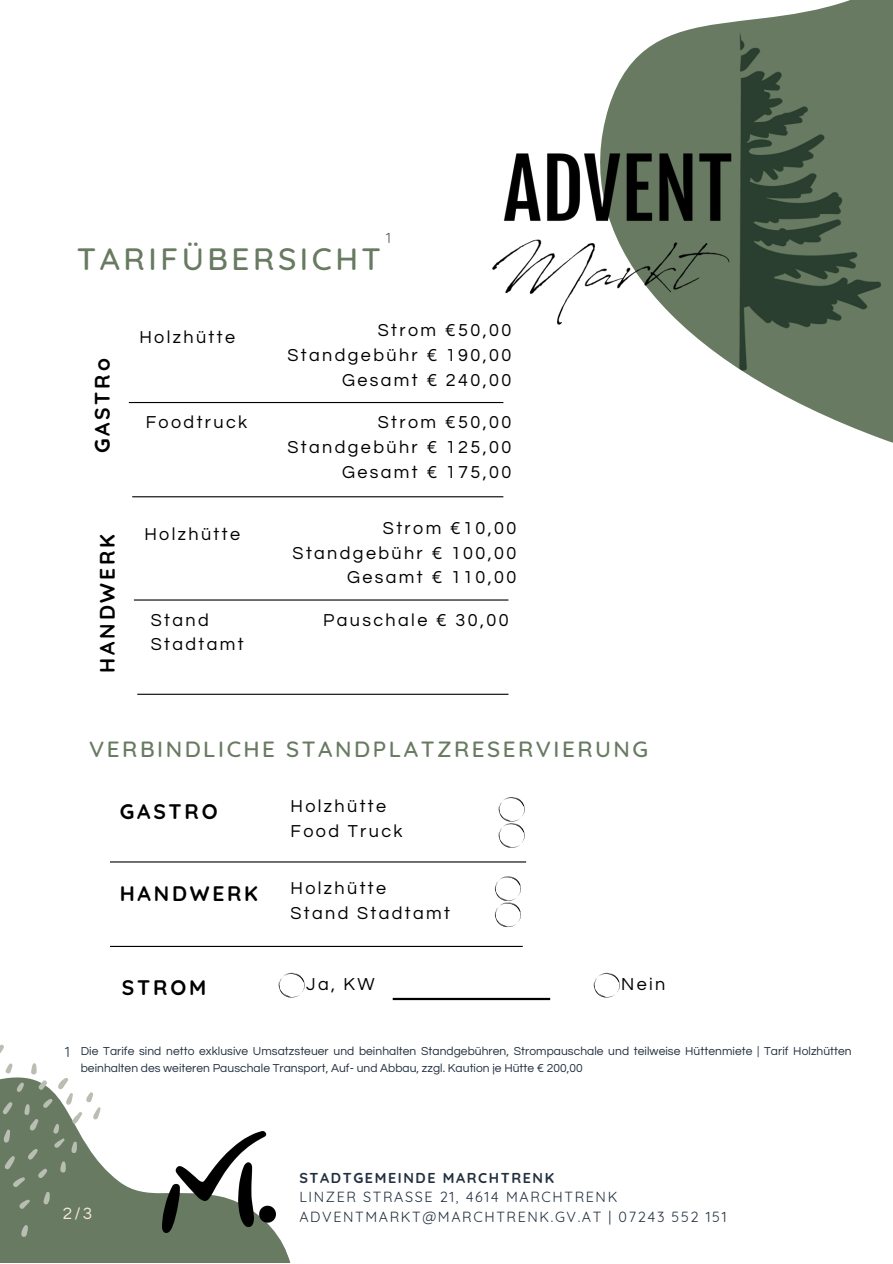
<style>
.page{position:relative;width:893px;height:1264px;background:#fff}
.page>*{position:absolute;margin:0;border:0;box-sizing:border-box;transform-origin:0 0}
.t1{font:500 31.5px "Quicksand";letter-spacing:.11em;color:#687a61}
.t2{font:500 22.5px "Quicksand";letter-spacing:.11em;color:#687a61}
.t3{font:700 21px "Quicksand";letter-spacing:.13em;color:#000}
.t4{font:18px "Questrial";letter-spacing:.13em;color:#000}
.t5{font:16.95px "Questrial";color:#f5e9db}
.t6{font:14.25px "Quicksand";letter-spacing:.11em;color:#212f3f}
.t7{font:700 14.25px "Quicksand";letter-spacing:.11em;color:#212f3f}
.t8{font:14.25px "Quicksand";color:#545454}
.t9{font:12px/17px "Questrial";letter-spacing:.005em;color:#212f3f}
</style>
<div class="page">
<svg style="left:684px;top:0;width:208px;height:443px"></svg>
<svg style="left:0;top:1172px;width:290px;height:90px;fill:#687a61"></svg>
<img style="left:162px;top:1131px;width:114px;height:101px">
<svg style="left:0;top:1044px;width:108px;height:196px"></svg>
<hr style="left:129px;top:402px;width:374px;height:1px;background:#000">
<hr style="left:132px;top:496px;width:371px;height:1px;background:#000">
<hr style="left:110px;top:861px;width:416px;height:1px;background:#000">
<hr style="left:110px;top:945px;width:412px;height:2px;background:#000">
<svg style="left:498px;top:797px;width:27px;height:50px"></svg>
<svg style="left:495px;top:876px;width:26px;height:51px"></svg>
<hr style="left:392px;top:997px;width:158px;height:3px;background:#000">
<svg style="left:278px;top:972px;width:27px;height:25px"></svg>
<svg style="left:593px;top:972px;width:27px;height:25px"></svg>
<hr style="left:134px;top:599px;width:374px;height:1px;background:#000">
<hr style="left:137px;top:693px;width:371px;height:2px;background:#000">
<img style="left:492px;top:31px;width:400px;height:354px">
<p class="t8" style="left:386px;top:229px;width:6px">1</p>
<p class="t1" style="left:77px;top:238px;width:305px">TARIFÜBERSICHT</p>
<p class="t3" style="left:89px;top:453px;width:96px;rotate:-90deg">GASTRo</p>
<p class="t3" style="left:94px;top:672px;width:140px;rotate:-90deg">HANDWERK</p>
<p class="t4" style="left:139px;top:328px;width:97px">Holzhütte</p>
<p class="t4" style="left:378px;top:321px;width:135px">Strom €50,00</p>
<p class="t4" style="left:287px;top:346px;width:225px">Standgebühr € 190,00</p>
<p class="t4" style="left:342px;top:371px;width:171px">Gesamt € 240,00</p>
<p class="t4" style="left:146px;top:413px;width:103px">Foodtruck</p>
<p class="t4" style="left:378px;top:413px;width:135px">Strom €50,00</p>
<p class="t4" style="left:287px;top:438px;width:225px">Standgebühr € 125,00</p>
<p class="t4" style="left:342px;top:463px;width:171px">Gesamt € 175,00</p>
<p class="t4" style="left:144px;top:525px;width:97px">Holzhütte</p>
<p class="t4" style="left:151px;top:611px;width:60px">Stand</p>
<p class="t4" style="left:151px;top:635px;width:94px">Stadtamt</p>
<p class="t4" style="left:383px;top:519px;width:135px">Strom €10,00</p>
<p class="t4" style="left:292px;top:543px;width:225px">Standgebühr € 100,00</p>
<p class="t4" style="left:347px;top:568px;width:171px">Gesamt € 110,00</p>
<p class="t4" style="left:323px;top:611px;width:187px">Pauschale € 30,00</p>
<p class="t2" style="left:89px;top:734px;width:560px">VERBINDLICHE STANDPLATZRESERVIERUNG</p>
<p class="t3" style="left:120px;top:798px;width:99px">GASTRO</p>
<p class="t4" style="left:290px;top:797px;width:97px">Holzhütte</p>
<p class="t4" style="left:290px;top:822px;width:114px">Food Truck</p>
<p class="t3" style="left:120px;top:880px;width:140px">HANDWERK</p>
<p class="t4" style="left:290px;top:879px;width:97px">Holzhütte</p>
<p class="t4" style="left:290px;top:903px;width:161px">Stand Stadtamt</p>
<p class="t3" style="left:122px;top:974px;width:86px">STROM</p>
<p class="t4" style="left:306px;top:975px;width:70px">Ja, KW</p>
<p class="t4" style="left:621px;top:975px;width:46px">Nein</p>
<p class="t6" style="left:65px;top:1042px;width:6px">1</p>
<p class="t9" style="left:81px;top:1042px;width:772px">Die Tarife sind netto exklusive Umsatzsteuer und beinhalten Standgebühren, Strompauschale und teilweise Hüttenmiete | Tarif Holzhütten beinhalten des weiteren Pauschale Transport, Auf- und Abbau, zzgl. Kaution je Hütte € 200,00</p>
<p class="t5" style="left:63px;top:1204px;width:31px">2/3</p>
<p class="t7" style="left:299px;top:1168px;width:256px">STADTGEMEINDE MARCHTRENK</p>
<p class="t6" style="left:299px;top:1188px;width:319px">LINZER STRASSE 21, 4614 MARCHTRENK</p>
<p class="t6" style="left:299px;top:1207px;width:428px">ADVENTMARKT@MARCHTRENK.GV.AT | 07243 552 151</p>
</div>
